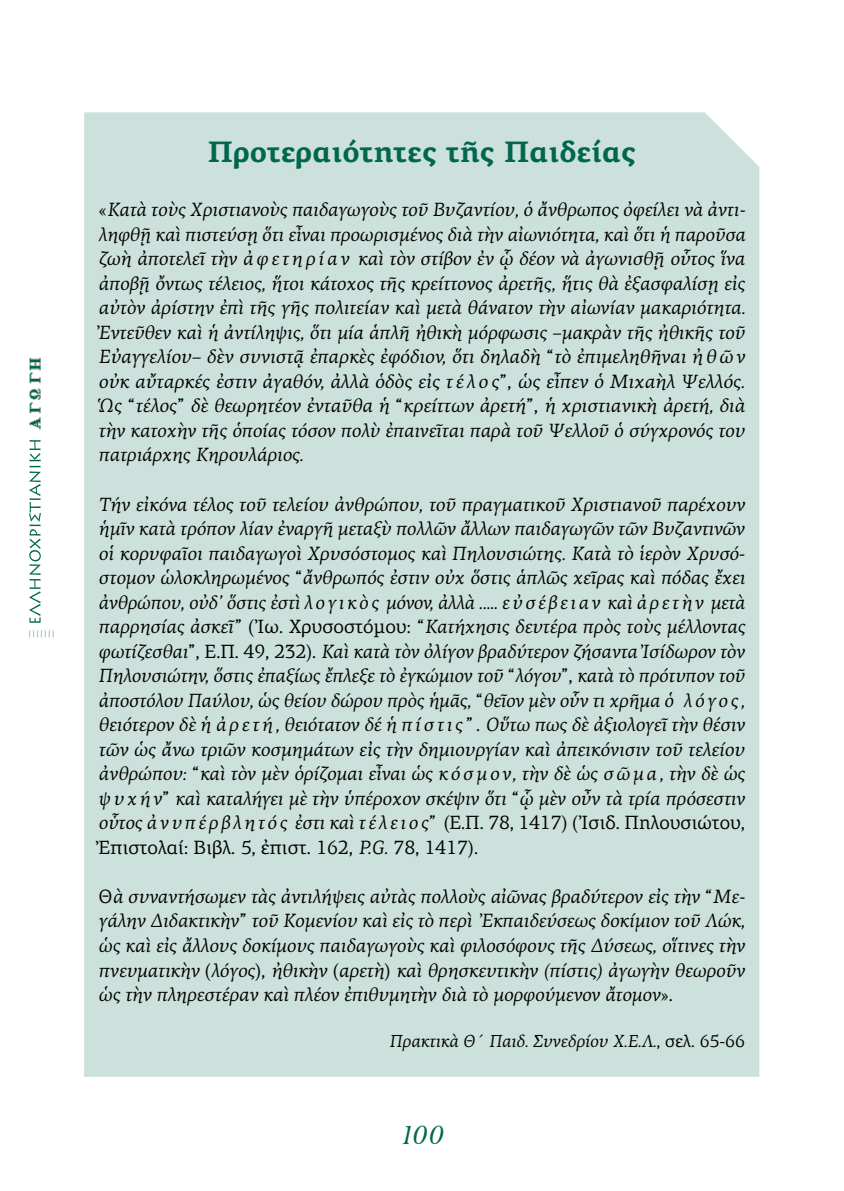
<style>
.page{position:relative;width:844px;height:1191px;background:#fff}
.page>*{position:absolute;margin:0;border:0;box-sizing:border-box;transform-origin:0 0}
.t1{font:700 29.75px "PF Agora Serif Pro";color:#00674e}
.t2{font:italic 28px "Katsoulidis";color:#00674e}
.t3{font:italic 19.25px/24.5px "PF Agora Serif Pro";color:#000;text-align:justify}
.t4{font:italic 17.5px "PF Agora Serif Pro";color:#000}
.s1{font-style:normal}
</style>
<div class="page">
<svg style="left:29px;top:358px;width:12px;height:71px"></svg>
<svg style="left:29px;top:440px;width:12px;height:183px"></svg>
<svg style="left:29px;top:630px;width:25px;height:7px"></svg>
<div style="left:84px;top:112px;width:675px;height:964px;background:#cce1dc"></div>
<h1 class="t1" style="left:208px;top:133px;width:429px">Προτεραιότητες τῆς Παιδείας</h1>
<p class="t3" style="left:99px;top:197px;width:648px"><span class="s1">«</span>Κατὰ τοὺς Χριστιανοὺς παιδαγωγοὺς τοῦ Βυζαντίου, ὁ ἄνθρωπος ὀφείλει νὰ ἀντι&shy;ληφθῇ καὶ πιστεύσῃ ὅτι εἶναι προωρισμένος διὰ τὴν αἰωνιότητα, καὶ ὅτι ἡ παροῦσα ζωὴ ἀποτελεῖ τὴν ἀ φ ε τ η ρ ί α ν καὶ τὸν στίβον ἐν ᾧ δέον νὰ ἀγωνισθῇ οὗτος ἵνα ἀποβῇ ὄντως τέλειος, ἥτοι κάτοχος τῆς κρείττονος ἀρετῆς, ἥτις θὰ ἐξασφαλίσῃ εἰς αὐτὸν ἀρίστην ἐπὶ τῆς γῆς πολιτείαν καὶ μετὰ θάνατον τὴν αἰωνίαν μακαριότητα.<br>Ἐντεῦθεν καὶ ἡ ἀντίληψις, ὅτι μία ἁπλῆ ἠθικὴ μόρφωσις –μακρὰν τῆς ἠθικῆς τοῦ Εὐαγγελίου– δὲν συνιστᾷ ἐπαρκὲς ἐφόδιον, ὅτι δηλαδὴ <span class="s1">“</span>τὸ ἐπιμεληθῆναι ἠ θ ῶ ν οὐκ αὔταρκές ἐστιν ἀγαθόν, ἀλλὰ ὁδὸς εἰς τ έ λ ο ς<span class="s1">”,</span> ὡς εἶπεν ὁ Μιχαὴλ Ψελλός.<br>Ὡς <span class="s1">“</span>τέλος<span class="s1">”</span> δὲ θεωρητέον ἐνταῦθα ἡ <span class="s1">“</span>κρείττων ἀρετή<span class="s1">”,</span> ἡ χριστιανικὴ ἀρετή, διὰ τὴν κατοχὴν τῆς ὁποίας τόσον πολὺ ἐπαινεῖται παρὰ τοῦ Ψελλοῦ ὁ σύγχρονός του πατριάρχης Κηρουλάριος.</p>
<p class="t3" style="left:99px;top:492px;width:648px">Τήν εἰκόνα τέλος τοῦ τελείου ἀνθρώπου, τοῦ πραγματικοῦ Χριστιανοῦ παρέχουν ἡμῖν κατὰ τρόπον λίαν ἐναργῆ μεταξὺ πολλῶν ἄλλων παιδαγωγῶν τῶν Βυζαντινῶν οἱ κορυφαῖοι παιδαγωγοὶ Χρυσόστομος καὶ Πηλουσιώτης. Κατὰ τὸ ἱερὸν Χρυσό&shy;στομον ὡλοκληρωμένος <span class="s1">“</span>ἄνθρωπός ἐστιν οὐχ ὅστις ἁπλῶς χεῖρας καὶ πόδας ἔχει ἀνθρώπου, οὐδ’ ὅστις ἐστὶ λ ο γ ι κ ὸ ς μόνον, ἀλλὰ ..... ε ὐ σέ β ε ι α ν καὶ ἀ ρ ε τ ὴν μετὰ παρρησίας ἀσκεῖ<span class="s1">” ( Ἰω. Χρυσοστόμου: “</span>Κατήχησις δευτέρα πρὸς τοὺς μέλλοντας φωτίζεσθαι<span class="s1">”, Ε.Π. 49, 232).</span> Καὶ κατὰ τὸν ὀλίγον βραδύτερον ζήσαντα Ἰσίδωρον τὸν Πηλουσιώτην, ὅστις ἐπαξίως ἔπλεξε τὸ ἐγκώμιον τοῦ <span class="s1">“</span>λόγου<span class="s1">”,</span> κατὰ τὸ πρότυπον τοῦ ἀποστόλου Παύλου, ὡς θείου δώρου πρὸς ἡμᾶς, <span class="s1">“</span>θεῖον μὲν οὗν τι χρῆμα ὁ λ ό γ ο ς , θειότερον δὲ ἡ ἀ ρ ε τ ή , θειότατον δέ ἡ π ί σ τ ι ς <span class="s1">” .</span> Οὕτω πως δὲ ἀξιολογεῖ τὴν θέσιν τῶν ὡς ἄνω τριῶν κοσμημάτων εἰς τὴν δημιουργίαν καὶ ἀπεικόνισιν τοῦ τελείου ἀνθρώπου: <span class="s1">“</span>καὶ τὸν μὲν ὁρίζομαι εἶναι ὡς κ ό σ μ ο ν, τὴν δὲ ὡς σ ῶ μ α , τὴν δὲ ὡς ψυχήν<span class="s1">”</span> καὶ καταλήγει μὲ τὴν ὑπέροχον σκέψιν ὅτι <span class="s1">“</span>ᾧ μὲν οὖν τὰ τρία πρόσεστιν οὗτος ἀ ν υ π έ ρ β λ η τ ό ς ἐστι καὶ τ έ λ ε ι ο ς<span class="s1">” (Ε.Π. 78, 1417) ( Ἰσιδ. Πηλουσιώτου, Ἐπιστολαί: Βιβλ. 5, ἐπιστ. 162,</span> P.G. <span class="s1">78, 1417).</span></p>
<p class="t3" style="left:99px;top:884px;width:647px"><span class="s1">Θ</span>ὰ συναντήσωμεν τὰς ἀντιλήψεις αὐτὰς πολλοὺς αἰῶνας βραδύτερον εἰς τὴν <span class="s1">“</span>Με&shy;γάλην Διδακτικὴν<span class="s1">”</span> τοῦ Κομενίου καὶ εἰς τὸ περὶ Ἐκπαιδεύσεως δοκίμιον τοῦ Λώκ, ὡς καὶ εἰς ἄλλους δοκίμους παιδαγωγοὺς καὶ φιλοσόφους τῆς Δύσεως, οἵτινες τὴν πνευματικὴν <span class="s1">(</span>λόγος<span class="s1">),</span> ἠθικὴν <span class="s1">(</span>αρετὴ<span class="s1">)</span> καὶ θρησκευτικὴν (πίστις) ἀγωγὴν θεωροῦν ὡς τὴν πληρεστέραν καὶ πλέον ἐπιθυμητὴν διὰ τὸ μορφούμενον ἄτομον<span class="s1">».</span></p>
<p class="t4" style="left:389px;top:1030px;width:357px">Πρακτικὰ Θ΄ Παιδ. Συνεδρίου Χ.Ε.Λ.<span class="s1">, σελ. 65-66</span></p>
<h2 class="t2" style="left:400px;top:1115px;width:44px">100</h2>
</div>
